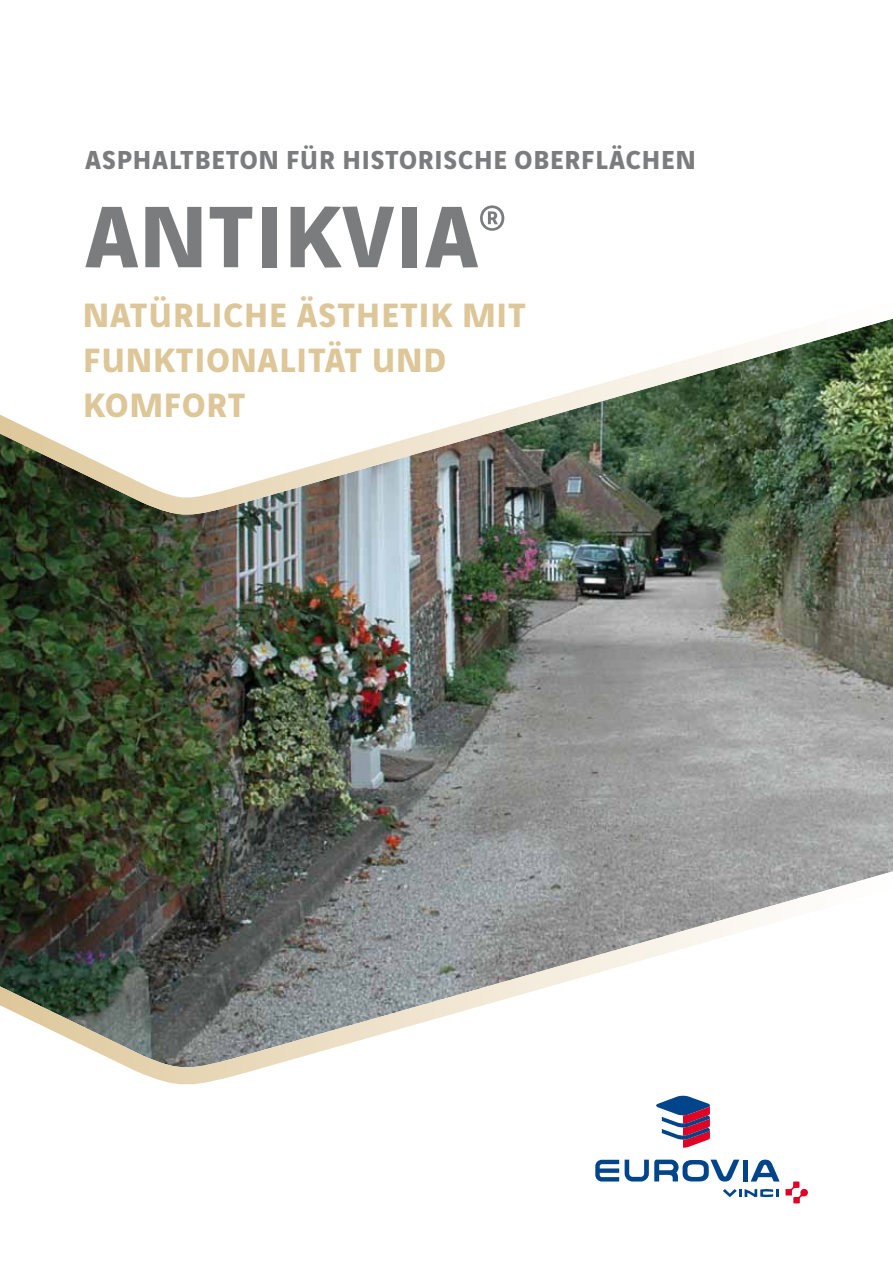
<style>
.page{position:relative;width:893px;height:1263px;background:#fff}
.page>*{position:absolute;margin:0;border:0;box-sizing:border-box;transform-origin:0 0}
.t1{font:700 93px "Vinci Sans";letter-spacing:.015em;color:#7b7c7e}
.t2{font:700 36px/45px "Vinci Sans";letter-spacing:.03em;color:#ddc697}
.t3{font:700 27.75px "Vinci Sans";letter-spacing:.03em;color:#7b7c7e}
</style>
<div class="page">
<img style="left:0;top:318px;width:893px;height:767px">
<svg style="left:595px;top:1160px;width:24px;height:21px"></svg>
<svg style="left:625px;top:1160px;width:183px;height:43px"></svg>
<svg style="left:656px;top:1095px;width:54px;height:53px"></svg>
<p class="t3" style="left:85px;top:137px;width:612px">ASPHALTBETON FÜR HISTORISCHE OBERFLÄCHEN</p>
<h1 class="t1" style="left:85px;top:163px;width:422px">ANTIKVIA<sup>®</sup></h1>
<p class="t2" style="left:83px;top:289px;width:444px">NATÜRLICHE ÄSTHETIK MIT<br>FUNKTIONALITÄT UND<br>KOMFORT</p>
</div>
